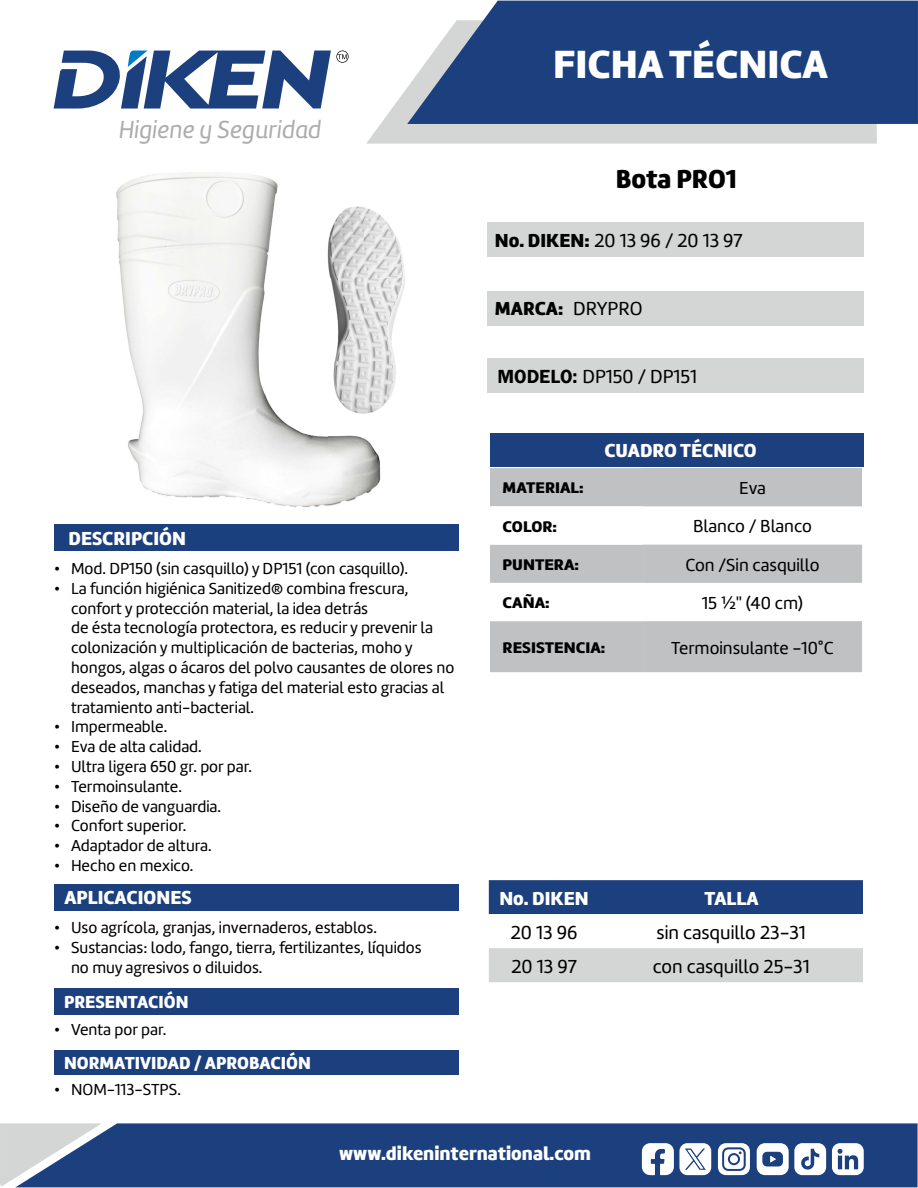
<style>
.page{position:relative;width:918px;height:1188px;background:#fff}
.page>*{position:absolute;margin:0;border:0;box-sizing:border-box;transform-origin:0 0}
.t1{font:40.8px "Amelia Basic Black";color:#fff}
.t2{font:27px "Amelia Basic Black";color:#000}
.t3{font:25.5px "Amelia Basic Italic";color:#acadad}
.t4{font:19.5px "Amelia Basic";color:#000}
.t5{font:19.5px "Amelia Basic Black";color:#fff}
.t6{font:19.5px "Amelia Basic Black";color:#000}
.t7{font:18px "Amelia Basic";color:#000}
.t8{font:18px "Amelia Basic Black";color:#fff}
.t9{font:16.5px/19.8px "Amelia Basic";color:#000}
.t10{font:15.9px "Amelia Basic Black";color:#000;scale:1.05 1}
.s1{font-family:"Amelia Basic Black"}
.s2{font-family:"Amelia Basic"}
.s3{font-family:"Franklin Gothic";font-weight:600}
</style>
<div class="page">
<svg style="left:366px;top:88px;width:511px;height:56px;background:#d8dada"></svg>
<svg style="left:407px;top:1px;width:511px;height:123px;background:#2e4e88"></svg>
<div style="left:102px;top:1123px;width:816px;height:64px;background:#1c3f7e"></div>
<svg style="left:0;top:1123px;width:102px;height:64px;background:#98a6bc"></svg>
<svg style="left:54px;top:50px;width:295px;height:59px"></svg>
<svg style="left:642px;top:1143px;width:69px;height:32px"></svg>
<svg style="left:718px;top:1143px;width:32px;height:32px"></svg>
<div style="left:730px;top:1155px;width:8px;height:8px;background:#fff;border-radius:50%"></div>
<svg style="left:757px;top:1143px;width:107px;height:32px"></svg>
<div style="left:488px;top:223px;width:376px;height:34px;background:#d4d6d6"></div>
<div style="left:488px;top:291px;width:376px;height:34px;background:#d4d6d6"></div>
<div style="left:488px;top:359px;width:376px;height:34px;background:#d4d6d6"></div>
<svg style="left:490px;top:468px;width:372px;height:204px"></svg>
<div style="left:54px;top:988px;width:405px;height:26px;background:#1c3f7e"></div>
<div style="left:54px;top:884px;width:405px;height:26px;background:#1c3f7e"></div>
<div style="left:54px;top:524px;width:405px;height:27px;background:#1c3f7e"></div>
<div style="left:54px;top:1050px;width:405px;height:24px;background:#1c3f7e"></div>
<img style="left:116px;top:172px;width:265px;height:336px">
<img style="left:315px;top:196px;width:90px;height:221px">
<div style="left:490px;top:433px;width:374px;height:33px;background:#1c3f7e"></div>
<svg style="left:489px;top:880px;width:374px;height:102px"></svg>
<h3 class="t3" style="left:119px;top:115px;width:204px">Higiene y Seguridad</h3>
<p class="t5" style="left:69px;top:527px;width:119px">DESCRIPCIÓN</p>
<p class="t9" style="left:54px;top:559px;width:356px">• Mod. DP150 (sin casquillo) y DP151 (con casquillo).</p>
<p class="t9" style="left:71px;top:578px;width:385px;text-indent:-17px">• La función higiénica Sanitized® combina frescura, confort y protección material, la idea detrás<br>de ésta tecnología protectora, es reducir y prevenir la colonización y multiplicación de bacterias, moho y hongos, algas o ácaros del polvo causantes de olores no deseados, manchas y fatiga del material esto gracias al tratamiento anti-bacterial.</p>
<p class="t9" style="left:54px;top:717px;width:115px">• Impermeable.</p>
<p class="t9" style="left:54px;top:737px;width:149px">• Eva de alta calidad.</p>
<p class="t9" style="left:54px;top:757px;width:200px">• Ultra ligera 650 gr. por par.</p>
<p class="t9" style="left:54px;top:776px;width:130px">• Termoinsulante.</p>
<p class="t9" style="left:54px;top:796px;width:169px">• Diseño de vanguardia.</p>
<p class="t9" style="left:54px;top:816px;width:134px">• Confort superior.</p>
<p class="t9" style="left:54px;top:836px;width:159px">• Adaptador de altura.</p>
<p class="t9" style="left:54px;top:856px;width:141px">• Hecho en mexico.</p>
<p class="t5" style="left:64px;top:886px;width:129px">APLICACIONES</p>
<p class="t9" style="left:54px;top:918px;width:325px">• Uso agrícola, granjas, invernaderos, establos.</p>
<p class="t9" style="left:71px;top:938px;width:352px;text-indent:-17px">• Sustancias: lodo, fango, tierra, fertilizantes, líquidos no muy agresivos o diluidos.</p>
<p class="t8" style="left:64px;top:991px;width:126px">PRESENTACIÓN</p>
<p class="t9" style="left:54px;top:1020px;width:114px">• Venta por par.</p>
<p class="t8" style="left:64px;top:1052px;width:248px">NORMATIVIDAD / APROBACIÓN</p>
<p class="t9" style="left:54px;top:1080px;width:128px">• NOM-113-STPS.</p>
<h1 class="t1" style="left:553px;top:40px;width:276px">FICHA TÉCNICA</h1>
<h2 class="t2" style="left:616px;top:163px;width:123px">Bota PRO1</h2>
<p class="t4" style="left:495px;top:230px;width:249px"><span class="s1">No. DIKEN:</span> 20 13 96 / 20 13 97</p>
<p class="t6" style="left:495px;top:297px;width:149px">MARCA: <span class="s2">DRYPRO</span></p>
<p class="t4" style="left:497px;top:365px;width:201px"><span class="s3">MODELO:</span> DP150 / DP151</p>
<p class="t5" style="left:604px;top:439px;width:154px">CUADRO TÉCNICO</p>
<p class="t10" style="left:503px;top:478px;width:79px">MATERIAL:</p>
<p class="t7" style="left:739px;top:478px;width:28px">Eva</p>
<p class="t10" style="left:503px;top:517px;width:53px">COLOR:</p>
<p class="t7" style="left:693px;top:516px;width:120px">Blanco / Blanco</p>
<p class="t10" style="left:503px;top:555px;width:74px">PUNTERA:</p>
<p class="t7" style="left:685px;top:554px;width:136px">Con /Sin casquillo</p>
<p class="t10" style="left:503px;top:593px;width:46px">CAÑA:</p>
<p class="t7" style="left:702px;top:592px;width:103px">15 ¾" (40 cm)</p>
<p class="t10" style="left:503px;top:638px;width:99px">RESISTENCIA:</p>
<p class="t7" style="left:671px;top:637px;width:164px">Termoinsulante -10°C</p>
<p class="t5" style="left:499px;top:886px;width:91px">No. DIKEN</p>
<p class="t5" style="left:704px;top:886px;width:56px">TALLA</p>
<p class="t4" style="left:511px;top:921px;width:68px">20 13 96</p>
<p class="t4" style="left:657px;top:921px;width:151px">sin casquillo 23-31</p>
<p class="t4" style="left:511px;top:955px;width:67px">20 13 97</p>
<p class="t4" style="left:653px;top:955px;width:158px">con casquillo 25-31</p>
<p class="t5" style="left:339px;top:1142px;width:253px">www.dikeninternational.com</p>
</div>
